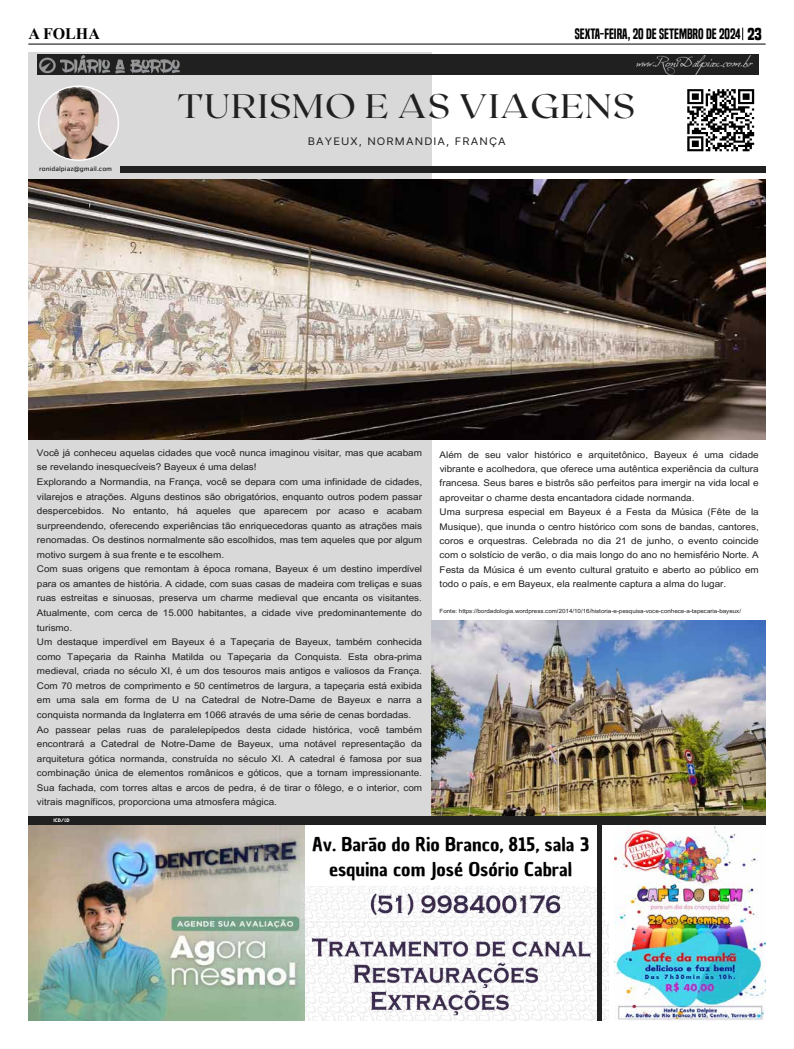
<style>
.page{position:relative;width:794px;height:1049px;background:#fff}
.page>*{position:absolute;margin:0;border:0;box-sizing:border-box;transform-origin:0 0}
.t1{font:33.9px "Roxborough CF";letter-spacing:.025em;color:#202021;scale:1.08 1}
.t2{font:18.4px/25.2px "Chau Philomene One";color:#000;text-align:center;scale:1.08 1}
.t3{font:700 16px "Times New Roman";color:#000}
.t4{font:14px "Built Titling Sb";color:#000}
.t5{font:10.4px "Inter";letter-spacing:.1em;color:#202021;scale:1.08 1}
.t6{font:9.2px/14.6px "Arial MT Pro";color:#202021;scale:1.08 1}
.t7{font:500 6.3px "Clear Sans";color:#202021;scale:1.08 1}
.t8{font:5.7px "Arial MT Pro";color:#202021;scale:1.08 1}
.t9{font:5.1px "Ayr Lucidity Condensed";color:#fff;scale:1.08 1}
.s1{font-family:"Built Titling Rg";font-weight:700;font-size:16px}
</style>
<div class="page">
<hr style="left:28px;top:44px;width:737px;height:1px;background:#000">
<svg style="left:742px;top:28px;width:1px;height:12px"></svg>
<div style="left:28px;top:52px;width:403px;height:766px;background:#d9d9d9"></div>
<div style="left:120px;top:166px;width:645px;height:7px;background:#202021"></div>
<div style="left:37px;top:54px;width:721px;height:21px;background:#202021"></div>
<img style="left:39px;top:55px;width:140px;height:18px">
<img style="left:637px;top:56px;width:115px;height:19px">
<img style="left:431px;top:621px;width:334px;height:195px">
<div style="left:28px;top:816px;width:737px;height:9px;background:#202021"></div>
<svg style="left:687px;top:89px;width:68px;height:63px"></svg>
<svg style="left:38px;top:85px;width:81px;height:76px"></svg>
<img style="left:304px;top:922px;width:305px;height:98px">
<img style="left:28px;top:825px;width:276px;height:195px">
<img style="left:301px;top:887px;width:304px;height:35px">
<img style="left:28px;top:179px;width:737px;height:260px">
<img style="left:614px;top:825px;width:151px;height:195px">
<div style="left:597px;top:824px;width:5px;height:196px;background:#202021"></div>
<h3 class="t3" style="left:28px;top:22px;width:73px">A FOLHA</h3>
<h3 class="t4" style="left:575px;top:25px;width:188px">SEXTA-FEIRA, 20 DE SETEMBRO DE 2024 <span class="s1">23</span></h3>
<p class="t7" style="left:39px;top:165px;width:69px">ronidalpiaz@gmail.com</p>
<h1 class="t1" style="left:178px;top:84px;width:424px">TURISMO E AS VIAGENS</h1>
<p class="t5" style="left:308px;top:134px;width:185px">BAYEUX, NORMANDIA, FRANÇA</p>
<p class="t6" style="left:37px;top:446px;width:358px">Você já conheceu aquelas cidades que você nunca imaginou visitar, mas que acabam se revelando inesquecíveis? Bayeux é uma delas!<br>Explorando a Normandia, na França, você se depara com uma infinidade de cidades, vilarejos e atrações. Alguns destinos são obrigatórios, enquanto outros podem passar despercebidos. No entanto, há aqueles que aparecem por acaso e acabam surpreendendo, oferecendo experiências tão enriquecedoras quanto as atrações mais renomadas. Os destinos normalmente são escolhidos, mas tem aqueles que por algum motivo surgem à sua frente e te escolhem.<br>Com suas origens que remontam à época romana, Bayeux é um destino imperdível para os amantes de história. A cidade, com suas casas de madeira com treliças e suas ruas estreitas e sinuosas, preserva um charme medieval que encanta os visitantes.<br>Atualmente, com cerca de 15.000 habitantes, a cidade vive predominantemente do turismo.<br>Um destaque imperdível em Bayeux é a Tapeçaria de Bayeux, também conhecida como Tapeçaria da Rainha Matilda ou Tapeçaria da Conquista. Esta obra-prima medieval, criada no século XI, é um dos tesouros mais antigos e valiosos da França.<br>Com 70 metros de comprimento e 50 centímetros de largura, a tapeçaria está exibida em uma sala em forma de U na Catedral de Notre-Dame de Bayeux e narra a conquista normanda da Inglaterra em 1066 através de uma série de cenas bordadas.<br>Ao passear pelas ruas de paralelepípedos desta cidade histórica, você também encontrará a Catedral de Notre-Dame de Bayeux, uma notável representação da arquitetura gótica normanda, construída no século XI. A catedral é famosa por sua combinação única de elementos românicos e góticos, que a tornam impressionante.<br>Sua fachada, com torres altas e arcos de pedra, é de tirar o fôlego, e o interior, com vitrais magníficos, proporciona uma atmosfera mágica.</p>
<p class="t6" style="left:439px;top:448px;width:297px">Além de seu valor histórico e arquitetônico, Bayeux é uma cidade vibrante e acolhedora, que oferece uma autêntica experiência da cultura francesa. Seus bares e bistrôs são perfeitos para imergir na vida local e aproveitar o charme desta encantadora cidade normanda.<br>Uma surpresa especial em Bayeux é a Festa da Música (Fête de la Musique), que inunda o centro histórico com sons de bandas, cantores, coros e orquestras. Celebrada no dia 21 de junho, o evento coincide com o solstício de verão, o dia mais longo do ano no hemisfério Norte. A Festa da Música é um evento cultural gratuito e aberto ao público em todo o país, e em Bayeux, ela realmente captura a alma do lugar.</p>
<p class="t8" style="left:439px;top:607px;width:281px">Fonte: https://bordadologia.wordpress.com/2014/10/16/historia-e-pesquisa-voce-conhece-a-tapecaria-bayeux/</p>
<p class="t9" style="left:54px;top:817px;width:16px">ICD/LD</p>
<h2 class="t2" style="left:312px;top:832px;width:258px">Av. Barão do Rio Branco, 815, sala 3 esquina com José Osório Cabral</h2>
</div>
